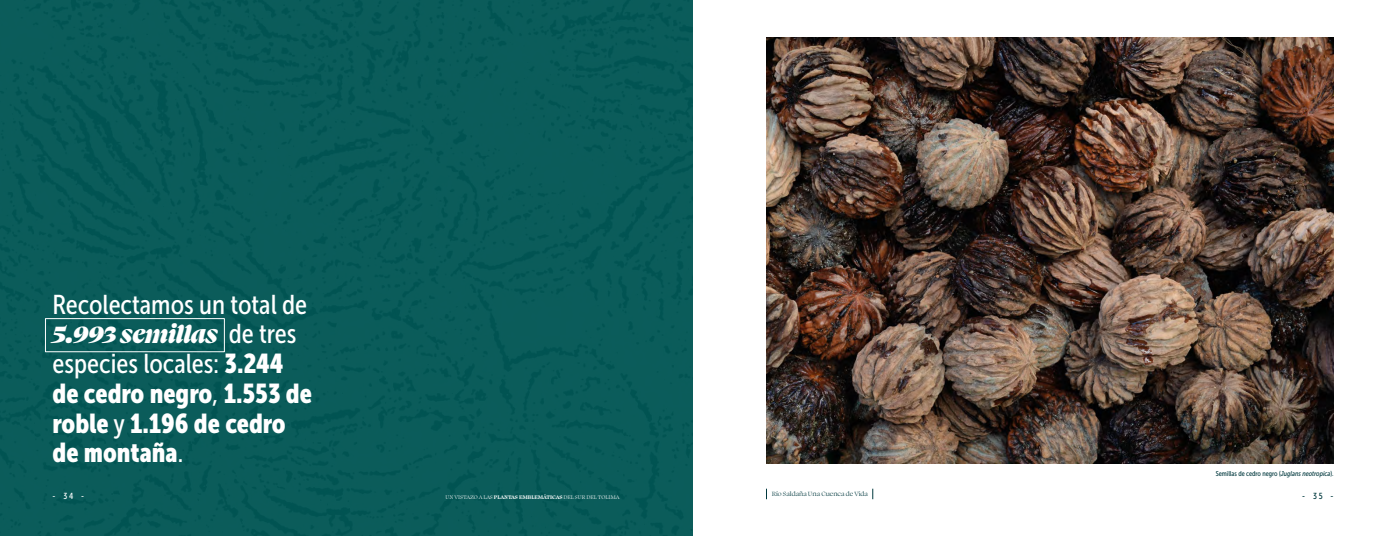
<style>
.page{position:relative;width:1386px;height:536px;background:#fff}
.page>*{position:absolute;margin:0;border:0;box-sizing:border-box;transform-origin:0 0}
.t1{font:27.12px/29.8px "Museo Sans Cond 900";color:#fff}
.t2{font:27.12px "Museo Sans Cond 500";color:#fff}
.t3{font:italic 900 27.12px "Swear Display";color:#fff}
.t4{font:8.75px "Museo Sans Cond 500";color:#fff}
.t5{font:8.75px "Museo Sans Cond 500";color:#01393e}
.t6{font:7px "Museo Sans Cond 500";color:#01393e}
.t7{font:7px "Swear Display";color:#01393e}
.t8{font:5.95px "Swear Display";color:#fff}
.s1{font-family:"Museo Sans Cond 500";font-weight:400;font-style:normal}
.s2{font-family:"Museo Sans Cond 900"}
.s3{font-family:"Museo Sans Cond 500"}
.s4{font-style:italic}
.s5{font-weight:700}
</style>
<div class="page">
<img style="left:0;top:0;width:693px;height:536px">
<div style="left:45px;top:318px;width:180px;height:34px;border:1px solid #fff"></div>
<img style="left:766px;top:38px;width:568px;height:425px">
<p class="t2" style="left:52px;top:289px;width:256px">Recolectamos un total de</p>
<p class="t3" style="left:52px;top:317px;width:245px">5.993 semillas <span class="s1">de tres</span></p>
<p class="t2" style="left:52px;top:349px;width:233px">especies locales: <span class="s2">3.244</span></p>
<p class="t1" style="left:52px;top:378px;width:261px">de cedro negro<span class="s3">,</span> 1.553 de roble <span class="s3">y</span> 1.196 de cedro de montaña<span class="s3">.</span></p>
<p class="t6" style="left:1216px;top:469px;width:119px">Semillas de cedro negro (<span class="s4">Juglans neotropica</span>).</p>
<p class="t7" style="left:772px;top:489px;width:98px">Río Saldaña Una Cuenca de Vida</p>
<p class="t4" style="left:52px;top:491px;width:33px">-34-</p>
<p class="t8" style="left:446px;top:493px;width:175px">UN VISTAZO A LAS <span class="s5">PLANTAS EMBLEMÁTICAS</span> DEL SUR DEL TOLIMA</p>
<p class="t5" style="left:1302px;top:491px;width:33px">-35-</p>
</div>
